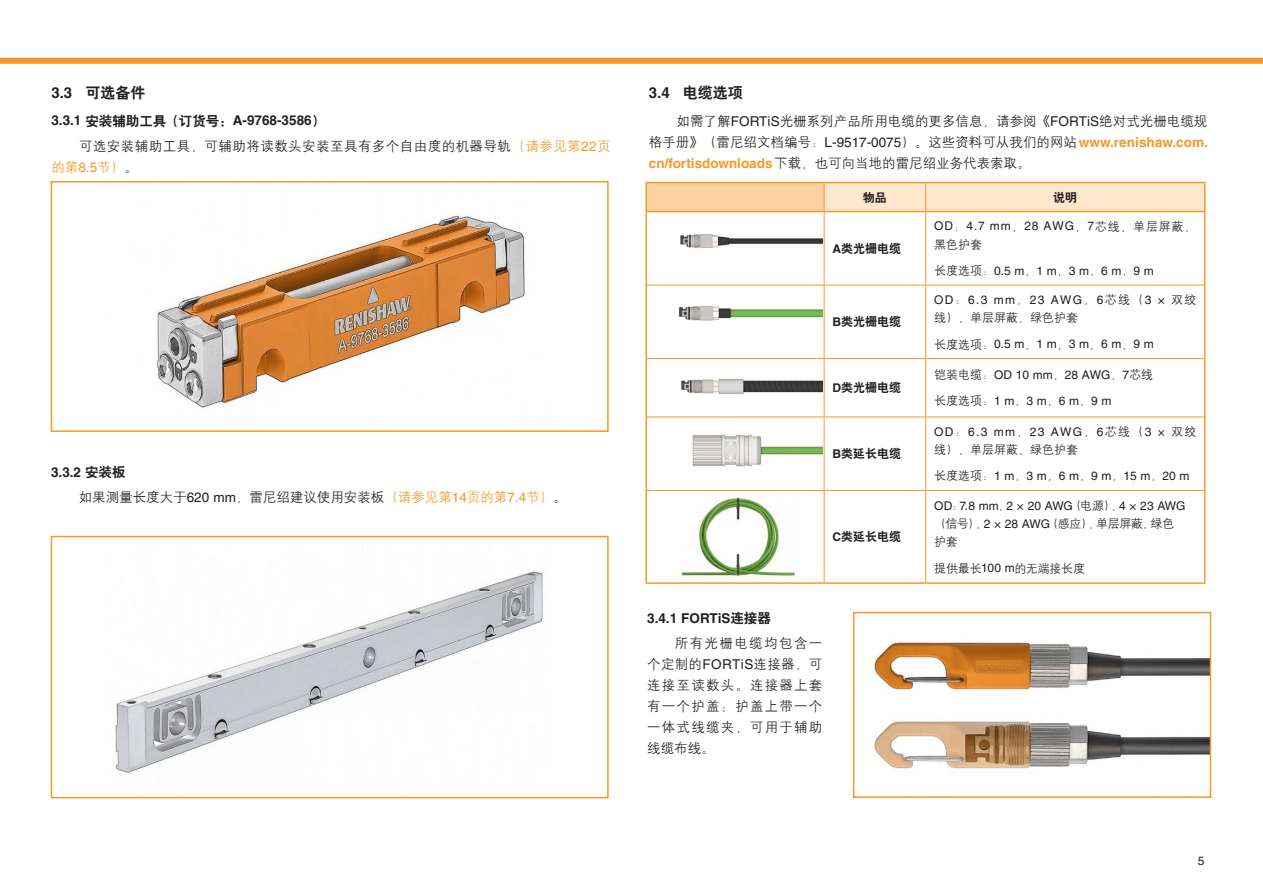
<style>
.page{position:relative;width:1263px;height:893px;background:#fff}
.page>*{position:absolute;margin:0;border:0;box-sizing:border-box;transform-origin:0 0}
.t1{font:15px "H Yb 2 gj";color:#231f20}
.Text_8_on_11_Roman{font:13.5px/21px "H Yg 2 gj";letter-spacing:.025em;color:#231f20;text-align:justify}
.t2{font:700 13.5px "Helvetica LT Pro";color:#231f20}
.Text_8_on_11_Roman-2{font:13.5px "H Yg 2 gj";color:#231f20}
.Text_8_on_11_Roman-3{font:12px/17.5px "Helvetica LT Pro";color:#231f20}
.Text_8_on_11_Roman-4{font:12px/17.1px "H Yg 2 gj";color:#231f20}
.Text_8_on_11_Bold__s{font:12px "H Yb 2 gj";color:#231f20}
.s1{font-family:"Helvetica LT Pro";font-weight:700}
.s2{font-family:"H Yb 2 gj";font-weight:400}
.s3{color:#f79727}
.s4{font-family:"Helvetica LT Pro";color:#f79727}
.s5{font-family:"Helvetica LT Pro"}
.s6{font-family:"Helvetica LT Pro";font-weight:700;color:#f79727}
.s7{font-family:"H Yg 2 gj"}
</style>
<div class="page">
<div style="left:0;top:58px;width:1263px;height:6px;background:#f79727"></div>
<img style="left:157px;top:215px;width:368px;height:193px">
<div style="left:51px;top:181px;width:558px;height:251px;border:2px solid #f79727"></div>
<img style="left:115px;top:571px;width:428px;height:202px">
<div style="left:51px;top:536px;width:558px;height:262px;border:2px solid #f79727"></div>
<img style="left:873px;top:642px;width:335px;height:132px">
<div style="left:853px;top:612px;width:358px;height:186px;border:2px solid #f79727"></div>
<div style="left:646px;top:183px;width:178px;height:29px;background:#fdd1a2"></div>
<svg style="left:647px;top:212px;width:557px;height:370px"></svg>
<hr style="left:647px;top:285px;width:177px;height:1px;background:#f79727">
<hr style="left:647px;top:358px;width:177px;height:1px;background:#f79727">
<hr style="left:647px;top:490px;width:177px;height:1px;background:#f79727">
<hr style="left:824px;top:212px;width:1px;height:73px;background:#f79727">
<hr style="left:925px;top:212px;width:1px;height:73px;background:#f79727">
<hr style="left:824px;top:285px;width:102px;height:1px;background:#f79727">
<hr style="left:824px;top:285px;width:1px;height:73px;background:#f79727">
<hr style="left:926px;top:285px;width:278px;height:1px;background:#f79727">
<hr style="left:925px;top:285px;width:1px;height:73px;background:#f79727">
<hr style="left:824px;top:358px;width:102px;height:1px;background:#f79727">
<hr style="left:824px;top:359px;width:1px;height:58px;background:#f79727">
<hr style="left:926px;top:358px;width:278px;height:1px;background:#f79727">
<hr style="left:925px;top:359px;width:1px;height:58px;background:#f79727">
<hr style="left:824px;top:417px;width:1px;height:73px;background:#f79727">
<hr style="left:925px;top:417px;width:1px;height:73px;background:#f79727">
<hr style="left:824px;top:490px;width:102px;height:1px;background:#f79727">
<hr style="left:824px;top:491px;width:1px;height:91px;background:#f79727">
<hr style="left:926px;top:490px;width:278px;height:1px;background:#f79727">
<hr style="left:925px;top:491px;width:1px;height:91px;background:#f79727">
<hr style="left:824px;top:182px;width:102px;height:1px;background:#f79727">
<hr style="left:926px;top:182px;width:279px;height:1px;background:#f79727">
<hr style="left:645px;top:212px;width:2px;height:73px;background:#f79727">
<hr style="left:1204px;top:212px;width:1px;height:73px;background:#f79727">
<hr style="left:645px;top:285px;width:2px;height:74px;background:#f79727">
<hr style="left:1204px;top:285px;width:1px;height:74px;background:#f79727">
<hr style="left:645px;top:359px;width:2px;height:58px;background:#f79727">
<hr style="left:1204px;top:359px;width:1px;height:58px;background:#f79727">
<hr style="left:645px;top:417px;width:2px;height:73px;background:#f79727">
<hr style="left:1204px;top:417px;width:1px;height:73px;background:#f79727">
<hr style="left:645px;top:490px;width:2px;height:92px;background:#f79727">
<hr style="left:1204px;top:490px;width:1px;height:92px;background:#f79727">
<hr style="left:645px;top:582px;width:179px;height:2px;background:#f79727">
<hr style="left:824px;top:582px;width:102px;height:2px;background:#f79727">
<hr style="left:926px;top:582px;width:279px;height:2px;background:#f79727">
<hr style="left:645px;top:182px;width:179px;height:1px;background:#f79727">
<hr style="left:645px;top:183px;width:2px;height:28px;background:#f79727">
<svg style="left:824px;top:183px;width:381px;height:28px;background:#fde5c8"></svg>
<hr style="left:645px;top:211px;width:179px;height:1px;background:#f79727">
<hr style="left:824px;top:211px;width:102px;height:1px;background:#f79727">
<hr style="left:926px;top:211px;width:279px;height:1px;background:#f79727">
<hr style="left:647px;top:417px;width:177px;height:1px;background:#f79727">
<hr style="left:824px;top:417px;width:102px;height:1px;background:#f79727">
<hr style="left:926px;top:417px;width:278px;height:1px;background:#f79727">
<img style="left:669px;top:212px;width:153px;height:73px">
<img style="left:667px;top:285px;width:155px;height:73px">
<img style="left:669px;top:359px;width:153px;height:58px">
<img style="left:681px;top:417px;width:141px;height:73px">
<img style="left:676px;top:491px;width:124px;height:91px">
<p class="t1" style="left:51px;top:85px;width:96px"><span class="s1">3.3</span> 可选备件</p>
<p class="t2" style="left:51px;top:112px;width:275px">3.3.1 <span class="s2">安装辅助工具（订货号：</span>A-9768-3586<span class="s2">）</span></p>
<p class="Text_8_on_11_Roman" style="left:51px;top:135px;width:561px;text-indent:28px">可选安装辅助工具，可辅助将读数头安装至具有多个自由度的机器导轨<span class="s3">（请参见第</span><span class="s4">22</span><span class="s3">页的第</span><span class="s4">8.5</span><span class="s3">节）</span>。</p>
<p class="t2" style="left:51px;top:464px;width:76px">3.3.2 <span class="s2">安装板</span></p>
<p class="Text_8_on_11_Roman-2" style="left:79px;top:490px;width:489px">如果测量长度大于<span class="s5">620 mm</span>，雷尼绍建议使用安装板<span class="s3">（请参见第</span><span class="s4">14</span><span class="s3">页的第</span><span class="s4">7.4</span><span class="s3">节）</span>。</p>
<p class="t1" style="left:649px;top:85px;width:96px"><span class="s1">3.4</span> 电缆选项</p>
<p class="Text_8_on_11_Roman" style="left:649px;top:110px;width:560px;text-indent:28px">如需了解<span class="s5">FORTiS</span>光栅系列产品所用电缆的更多信息，请参阅《<span class="s5">FORTiS</span>绝对式光栅电缆规格手册》（雷尼绍文档编号：<span class="s5">L-9517-0075</span>）。这些资料可从我们的网站<span class="s6">www.renishaw.com. cn/fortisdownloads</span>下载，也可向当地的雷尼绍业务代表索取。</p>
<p class="Text_8_on_11_Bold__s" style="left:863px;top:191px;width:25px">物品</p>
<p class="Text_8_on_11_Bold__s" style="left:1053px;top:191px;width:25px">说明</p>
<p class="Text_8_on_11_Bold__s" style="left:833px;top:242px;width:70px"><span class="s1">A</span>类光栅电缆</p>
<p class="Text_8_on_11_Roman-4" style="left:934px;top:218px;width:264px"><span class="s5">OD</span>：<span class="s5">4.7 mm</span>，<span class="s5">28 AWG</span>，<span class="s5">7</span>芯线，单层屏蔽，黑色护套</p>
<p class="Text_8_on_11_Roman-3" style="left:934px;top:262px;width:221px"><span class="s7">长度选项：</span>0.5 m<span class="s7">，</span>1 m<span class="s7">，</span>3 m<span class="s7">，</span>6 m<span class="s7">，</span>9 m</p>
<p class="Text_8_on_11_Bold__s" style="left:833px;top:316px;width:70px"><span class="s1">B</span>类光栅电缆</p>
<p class="Text_8_on_11_Bold__s" style="left:833px;top:382px;width:70px"><span class="s1">D</span>类光栅电缆</p>
<p class="Text_8_on_11_Bold__s" style="left:833px;top:448px;width:70px"><span class="s1">B</span>类延长电缆</p>
<p class="Text_8_on_11_Bold__s" style="left:833px;top:531px;width:70px"><span class="s1">C</span>类延长电缆</p>
<p class="t2" style="left:647px;top:610px;width:125px">3.4.1 FORTiS<span class="s2">连接器</span></p>
<p class="Text_8_on_11_Roman" style="left:647px;top:632px;width:177px;text-indent:28px">所有光栅电缆均包含一个定制的<span class="s5">FORTiS</span>连接器，可连接至读数头。连接器上套有一个护盖；护盖上带一个一体式线缆夹，可用于辅助线缆布线。</p>
<p class="Text_8_on_11_Roman-4" style="left:934px;top:292px;width:264px"><span class="s5">OD</span>：<span class="s5">6.3 mm</span>，<span class="s5">23 AWG</span>，<span class="s5">6</span>芯线（<span class="s5">3 ×</span> 双绞线），单层屏蔽，绿色护套</p>
<p class="Text_8_on_11_Roman-3" style="left:934px;top:335px;width:221px"><span class="s7">长度选项：</span>0.5 m<span class="s7">，</span>1 m<span class="s7">，</span>3 m<span class="s7">，</span>6 m<span class="s7">，</span>9 m</p>
<p class="Text_8_on_11_Roman-3" style="left:934px;top:366px;width:221px"><span class="s7">铠装电缆：</span>OD 10 mm<span class="s7">，</span>28 AWG<span class="s7">，</span>7<span class="s7">芯线</span></p>
<p class="Text_8_on_11_Roman-4" style="left:934px;top:392px;width:179px">长度选项：<span class="s5">1 m</span>，<span class="s5">3 m</span>，<span class="s5">6 m</span>，<span class="s5">9 m</span></p>
<p class="Text_8_on_11_Roman-4" style="left:934px;top:424px;width:264px"><span class="s5">OD</span>：<span class="s5">6.3 mm</span>，<span class="s5">23 AWG</span>，<span class="s5">6</span>芯线（<span class="s5">3 ×</span> 双绞线），单层屏蔽，绿色护套</p>
<p class="Text_8_on_11_Roman-3" style="left:934px;top:467px;width:257px"><span class="s7">长度选项：</span>1 m<span class="s7">，</span>3 m<span class="s7">，</span>6 m<span class="s7">，</span>9 m<span class="s7">，</span>15 m<span class="s7">，</span>20 m</p>
<p class="Text_8_on_11_Roman-3" style="left:934px;top:497px;width:253px">OD<span class="s7">：</span>7.8 mm<span class="s7">，</span>2 × 20 AWG<span class="s7">（电源），</span>4 × 23 AWG<span class="s7">（信号），</span>2 × 28 AWG<span class="s7">（感应），单层屏蔽，绿色护套</span></p>
<p class="Text_8_on_11_Roman-4" style="left:934px;top:559px;width:153px">提供最长<span class="s5">100 m</span>的无端接长度</p>
<p class="Text_8_on_11_Roman-3" style="left:1198px;top:852px;width:8px">5</p>
</div>
